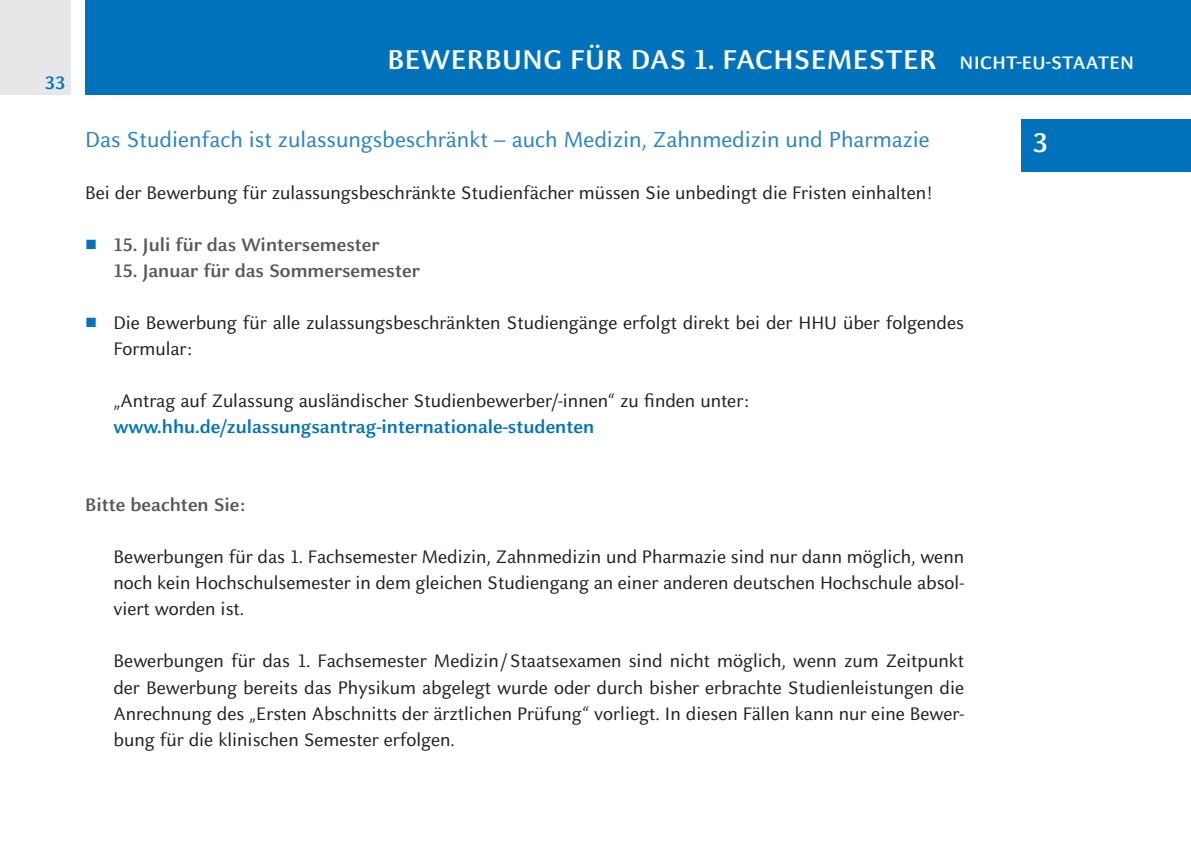
<style>
.page{position:relative;width:1191px;height:851px;background:#fff}
.page>*{position:absolute;margin:0;border:0;box-sizing:border-box;transform-origin:0 0}
.t1{font:700 30px "Celeste Sans Pro";letter-spacing:.01em;color:#fff}
.t2{font:24px "Celeste Sans Pro";color:#2783c5}
.t3{font:20px/26px "Celeste Sans Pro";color:#231f20;text-align:justify}
.t4{font:700 20px "Celeste Sans Pro";color:#57585a}
.t5{font:700 20px "Celeste Sans Pro";color:#0072bc}
.s1{font-size:20px}
.s2{font-family:"Arial";font-weight:400;color:#0072bc}
.s3{font-family:"Arial";color:#0072bc}
</style>
<div class="page">
<div style="left:85px;top:0;width:1106px;height:95px;background:#0072bc"></div>
<div style="left:0;top:0;width:71px;height:95px;background:#e6e7e9"></div>
<div style="left:1020px;top:119px;width:171px;height:52px;background:#0072bc"></div>
<p class="t5" style="left:45px;top:70px;width:22px">33</p>
<p class="t1" style="left:387px;top:40px;width:748px">BEWERBUNG FÜR DAS 1. FACHSEMESTER <span class="s1">NICHT-EU-STAATEN</span></p>
<p class="t2" style="left:85px;top:124px;width:846px">Das Studienfach ist zulassungsbeschränkt – auch Medizin, Zahnmedizin und Pharmazie</p>
<p class="t3" style="left:85px;top:179px;width:848px">Bei der Bewerbung für zulassungsbeschränkte Studienfächer müssen Sie unbedingt die Fristen einhalten!</p>
<p class="t4" style="left:85px;top:232px;width:296px"><span class="s2">■</span> 15. Juli für das Wintersemester</p>
<p class="t4" style="left:113px;top:258px;width:308px">15. Januar für das Sommersemester</p>
<p class="t3" style="left:113px;top:309px;width:852px;text-indent:-28px"><span class="s3">■</span> Die Bewerbung für alle zulassungsbeschränkten Studiengänge erfolgt direkt bei der HHU über folgendes<br>Formular:</p>
<p class="t3" style="left:113px;top:387px;width:637px">„Antrag auf Zulassung ausländischer Studienbewerber/-innen“ zu finden unter:</p>
<p class="t5" style="left:113px;top:414px;width:482px">www.hhu.de/zulassungsantrag-internationale-studenten</p>
<p class="t1" style="left:1032px;top:124px;width:17px">3</p>
<p class="t4" style="left:85px;top:492px;width:162px">Bitte beachten Sie:</p>
<p class="t3" style="left:113px;top:543px;width:852px">Bewerbungen für das 1. Fachsemester Medizin, Zahnmedizin und Pharmazie sind nur dann möglich, wenn noch kein Hochschulsemester in dem gleichen Studiengang an einer anderen deutschen Hochschule absol&shy;viert worden ist.</p>
<p class="t3" style="left:113px;top:647px;width:852px">Bewerbungen für das 1. Fachsemester Medizin/Staatsexamen sind nicht möglich, wenn zum Zeitpunkt der Bewerbung bereits das Physikum abgelegt wurde oder durch bisher erbrachte Studienleistungen die Anrechnung des „Ersten Abschnitts der ärztlichen Prüfung“ vorliegt. In diesen Fällen kann nur eine Bewer&shy;bung für die klinischen Semester erfolgen.</p>
</div>
